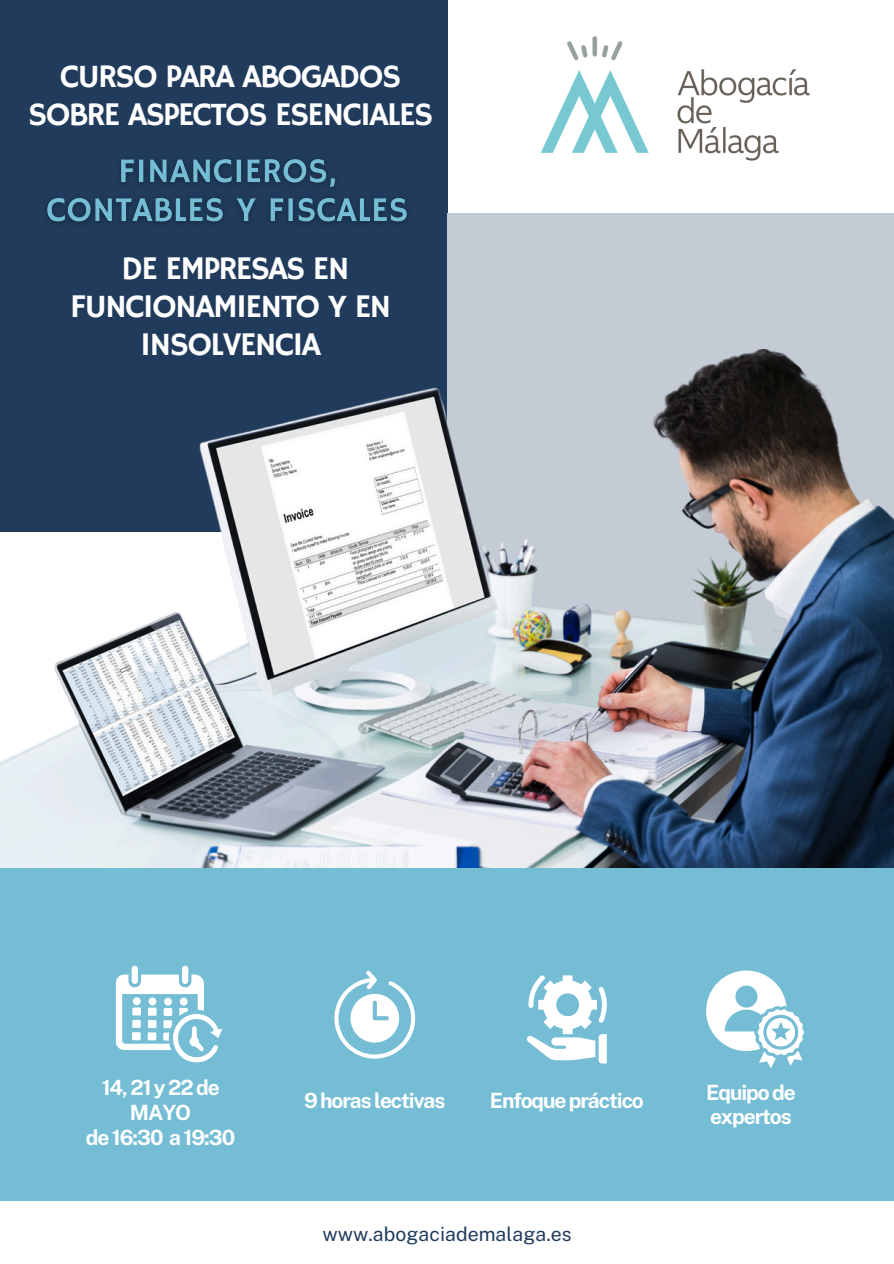
<style>
.page{position:relative;width:894px;height:1264px;background:#fff}
.page>*{position:absolute;margin:0;border:0;box-sizing:border-box;transform-origin:0 0}
.t1{font:33px/38.2px "Hammersmith One";letter-spacing:-.05em;color:#fff;text-align:center}
.t2{font:700 21px/24.8px "Public Sans";letter-spacing:-.05em;color:#fff}
.t3{font:19.5px "Public Sans";color:#203b5c}
</style>
<div class="page">
<div style="left:0;top:0;width:447px;height:531px;background:#203b5c"></div>
<div style="left:447px;top:213px;width:446px;height:720px;background:#c4cbd4"></div>
<div style="left:0;top:867px;width:893px;height:332px;background:#74bdd5"></div>
<svg style="left:706px;top:970px;width:97px;height:98px"></svg>
<svg style="left:526px;top:975px;width:80px;height:88px"></svg>
<img style="left:0;top:349px;width:893px;height:518px">
<img style="left:540px;top:36px;width:270px;height:125px">
<svg style="left:334px;top:970px;width:81px;height:88px"></svg>
<svg style="left:116px;top:965px;width:106px;height:98px"></svg>
<img style="left:46px;top:159px;width:361px;height:65px">
<h1 class="t1" style="left:28px;top:59px;width:406px">CURSO PARA ABOGADOS<br>SOBRE ASPECTOS ESENCIALES</h1>
<p class="t1" style="left:70px;top:250px;width:323px">DE EMPRESAS EN<br>FUNCIONAMIENTO Y EN<br>INSOLVENCIA</p>
<h2 class="t2" style="left:86px;top:1075px;width:151px;text-align:center">14, 21 y 22 de<br>MAYO<br>de 16:30 a 19:30</h2>
<p class="t2" style="left:304px;top:1087px;width:143px">9 horas lectivas</p>
<h2 class="t2" style="left:489px;top:1087px;width:156px">Enfoque práctico</h2>
<p class="t3" style="left:322px;top:1222px;width:251px">www.abogaciademalaga.es</p>
<p class="t2" style="left:706px;top:1079px;width:91px">Equipo de expertos</p>
</div>
